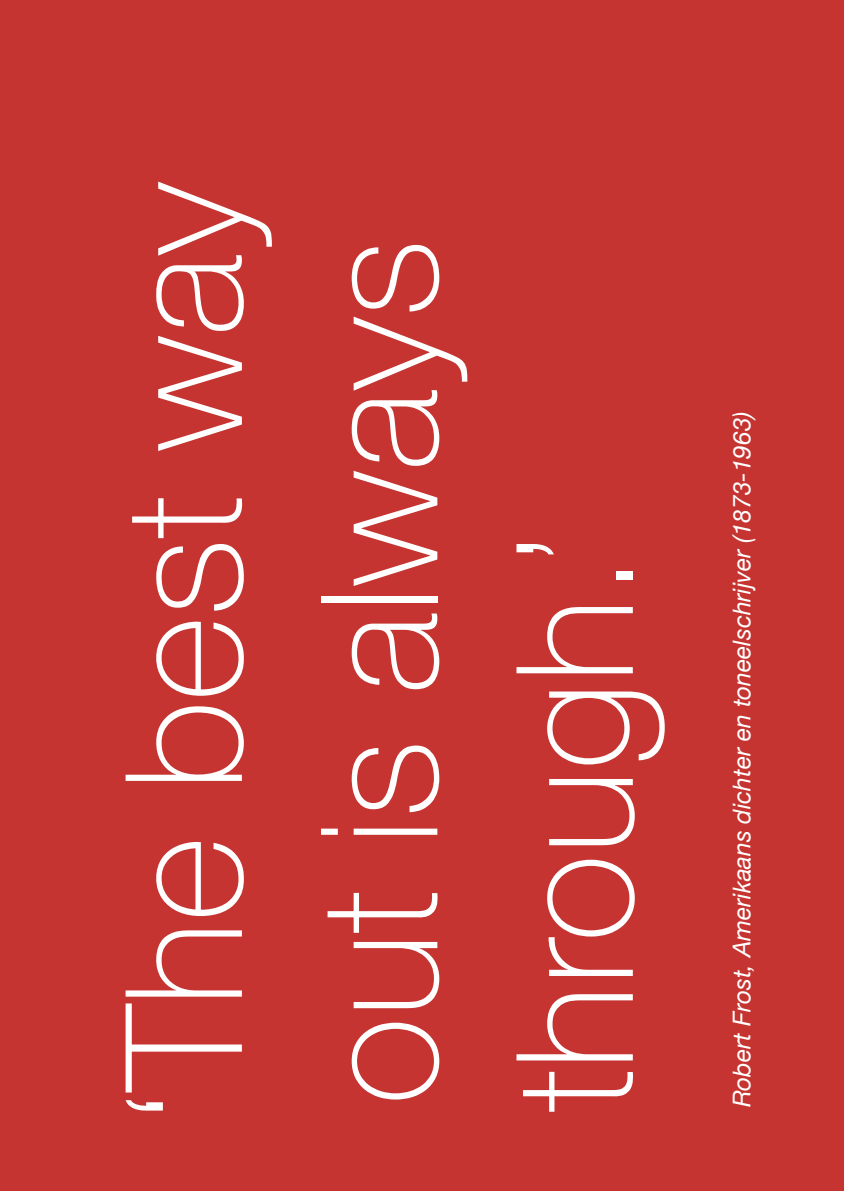
<style>
.page{position:relative;width:844px;height:1191px;background:#fff}
.page>*{position:absolute;margin:0;border:0;box-sizing:border-box;transform-origin:0 0}
.t1{font:162.75px/195.3px "Helvetica Neue Thin 2";color:#fff}
.t2{font:100 162.75px "Helvetica Neue";color:#fff}
.t3{font:italic 24.5px "Helvetica Neue";color:#fff}
</style>
<div class="page">
<div style="left:0;top:0;width:843px;height:1191px;background:#c53430"></div>
<h1 class="t2" style="left:60px;top:1123px;width:944px;rotate:-90deg">‘The best way</h1>
<h1 class="t1" style="left:274px;top:1111px;width:874px;rotate:-90deg">out is always through.’</h1>
<p class="t3" style="left:724px;top:1107px;width:700px;rotate:-90deg">Robert Frost, Amerikaans dichter en toneelschrijver (1873-1963)</p>
</div>
